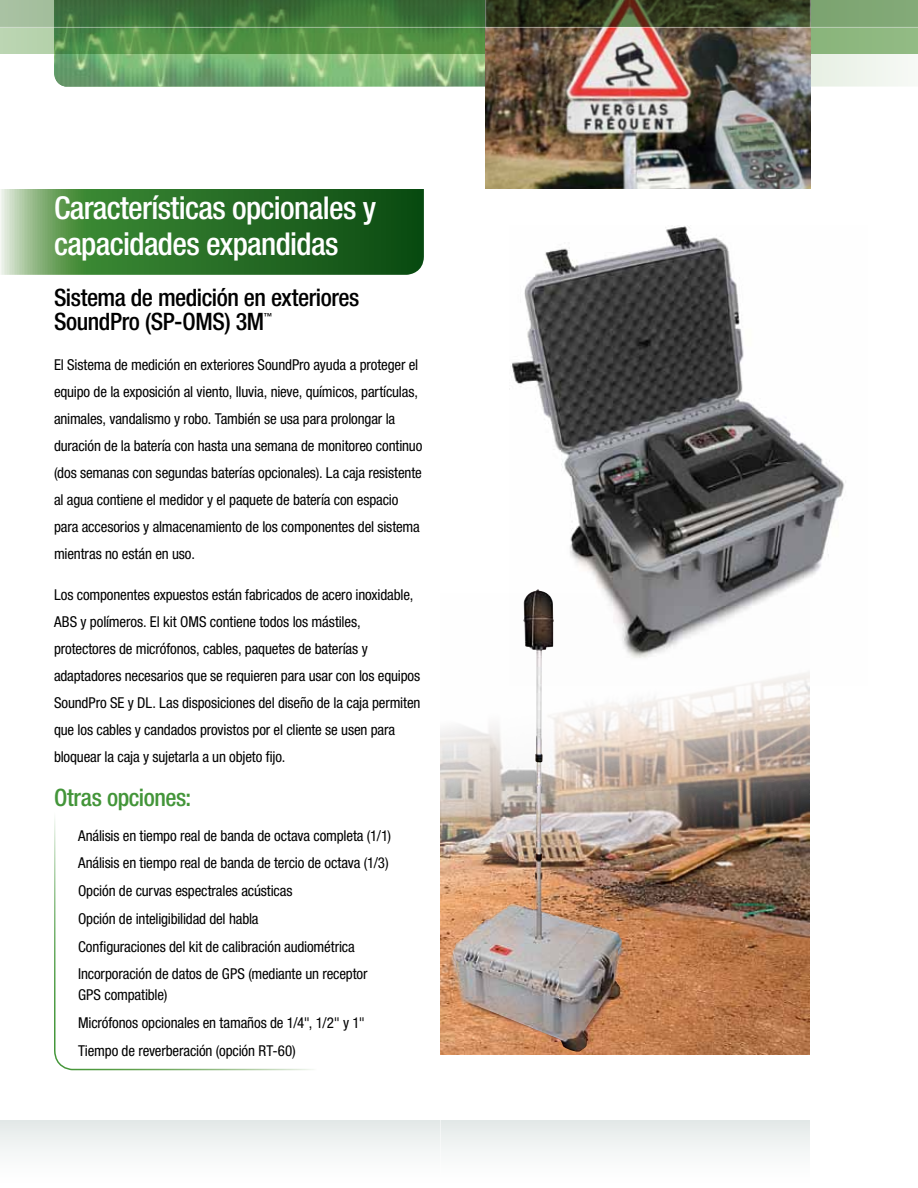
<style>
.page{position:relative;width:918px;height:1188px;background:#fff}
.page>*{position:absolute;margin:0;border:0;box-sizing:border-box;transform-origin:0 0}
.t1{font:500 condensed 31.5px/36px "Helvetica Neue LT Pro";letter-spacing:-.02em;color:#fff}
.t2{font:500 condensed 24px/24px "Helvetica Neue LT Pro";letter-spacing:-.02em;color:#000}
.t3{font:500 condensed 24px "Helvetica Neue LT Pro";letter-spacing:-.02em;color:#439539}
.t4{font:condensed 15px/27px "Helvetica Neue LT Pro";letter-spacing:-.01em;color:#000}
.t5{font:500 condensed 8.4px "Helvetica Neue LT Pro";color:#000}
</style>
<div class="page">
<svg style="left:0;top:189px;width:424px;height:86px;background:#387835"></svg>
<div style="left:0;top:1120px;width:810px;height:68px;background:linear-gradient(to bottom,#e5eae9,#fff)"></div>
<div style="left:811px;top:54px;width:99px;height:33px;background:#eef4ec"></div>
<img style="left:54px;top:54px;width:431px;height:33px">
<svg style="left:54px;top:818px;width:260px;height:253px"></svg>
<svg style="left:0;top:28px;width:918px;height:26px;background:#69a05b"></svg>
<img style="left:440px;top:686px;width:370px;height:369px">
<img style="left:513px;top:228px;width:333px;height:423px">
<hr style="left:485px;top:0;width:1px;height:195px;background:#fff">
<hr style="left:810px;top:0;width:1px;height:195px;background:#fff">
<hr style="left:440px;top:1064px;width:1px;height:124px;background:#fff">
<img style="left:452px;top:589px;width:171px;height:463px">
<svg style="left:0;top:0;width:918px;height:27px;background:#49693d"></svg>
<img style="left:486px;top:28px;width:324px;height:161px">
<h1 class="t1" style="left:54px;top:190px;width:324px">Características opcionales y capacidades expandidas</h1>
<h2 class="t2" style="left:54px;top:285px;width:307px">Sistema de medición en exteriores<br>SoundPro (SP-OMS) 3M</h2>
<p class="t5" style="left:264px;top:311px;width:10px">™</p>
<p class="t4" style="left:54px;top:352px;width:370px">El Sistema de medición en exteriores SoundPro ayuda a proteger el equipo de la exposición al viento, lluvia, nieve, químicos, partículas, animales, vandalismo y robo. También se usa para prolongar la duración de la batería con hasta una semana de monitoreo continuo (dos semanas con segundas baterías opcionales). La caja resistente al agua contiene el medidor y el paquete de batería con espacio para accesorios y almacenamiento de los componentes del sistema mientras no están en uso.</p>
<p class="t4" style="left:54px;top:581px;width:368px">Los componentes expuestos están fabricados de acero inoxidable, ABS y polímeros. El kit OMS contiene todos los mástiles, protectores de micrófonos, cables, paquetes de baterías y adaptadores necesarios que se requieren para usar con los equipos SoundPro SE y DL. Las disposiciones del diseño de la caja permiten que los cables y candados provistos por el cliente se usen para bloquear la caja y sujetarla a un objeto fijo.</p>
<h2 class="t3" style="left:54px;top:783px;width:139px">Otras opciones:</h2>
<p class="t4" style="left:78px;top:821px;width:315px;line-height:27.8px">Análisis en tiempo real de banda de octava completa (1/1)<br>Análisis en tiempo real de banda de tercio de octava (1/3)<br>Opción de curvas espectrales acústicas<br>Opción de inteligibilidad del habla<br>Configuraciones del kit de calibración audiométrica Incorporación de datos de GPS (mediante un receptor</p>
<p class="t4" style="left:78px;top:982px;width:9px">gps</p>
<p class="t4" style="left:78px;top:981px;width:288px;line-height:27.8px;text-indent:26px">compatible)<br>Micrófonos opcionales en tamaños de 1/4", 1/2" y 1"<br>Tiempo de reverberación (opción RT-60)</p>
</div>
